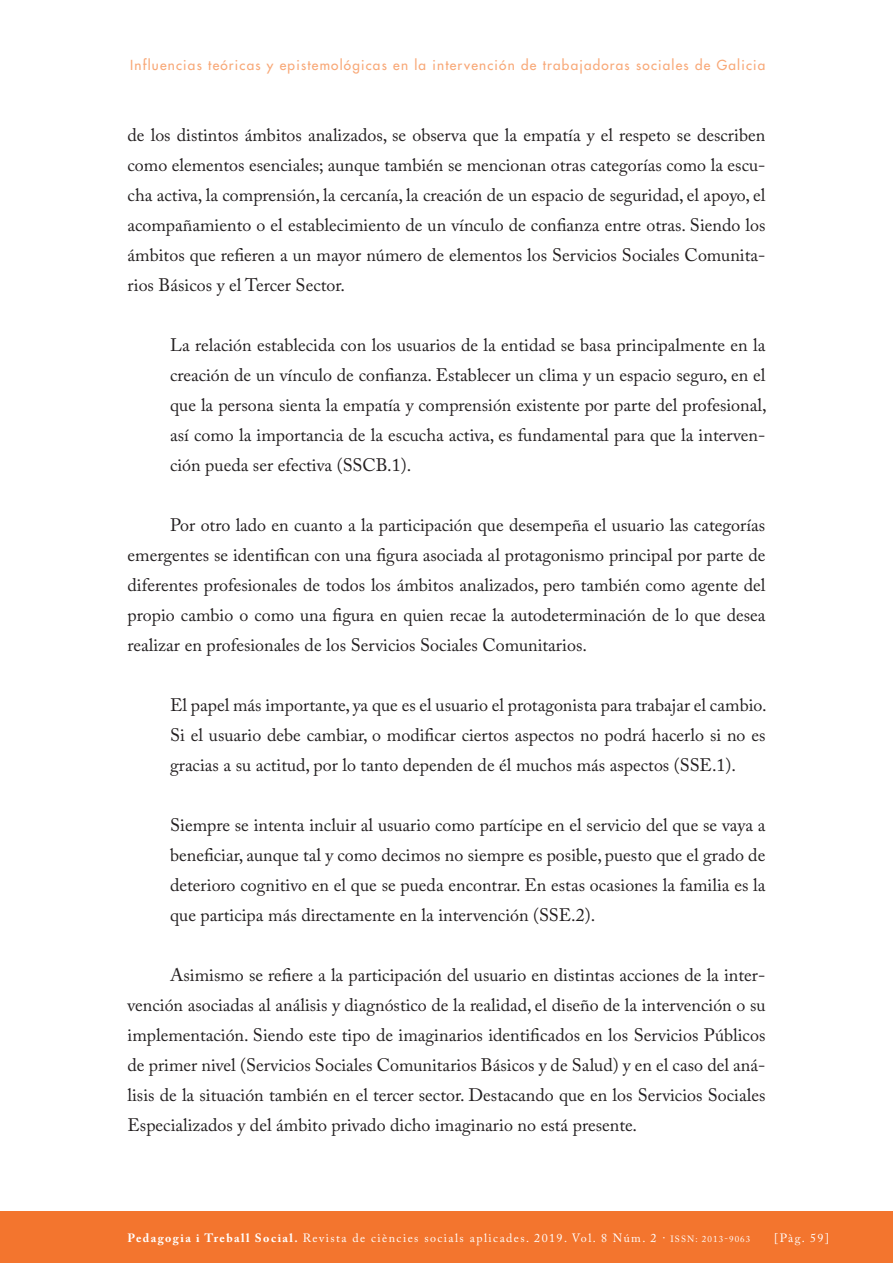
<style>
.page{position:relative;width:893px;height:1263px;background:#fff}
.page>*{position:absolute;margin:0;border:0;box-sizing:border-box;transform-origin:0 0}
.TEXT_COMU{font:18px/30px "Adobe Caslon Pro";color:#231f20;text-align:justify}
.CAPÇALERA_DRETA{font:13.5px "Futura";letter-spacing:.09em;color:#f8a877}
.t1{font:12px "Adobe Caslon Pro";letter-spacing:.12em;color:#fff}
.s1{font-weight:700}
.s2{font-size:9px}
</style>
<div class="page">
<div style="left:0;top:1212px;width:893px;height:51px;background:#f3752e"></div>
<p class="CAPÇALERA_DRETA" style="left:130px;top:57px;width:637px">Influencias teóricas y epistemológicas en la intervención de trabajadoras sociales de Galicia</p>
<p class="TEXT_COMU" style="left:128px;top:120px;width:639px">de los distintos ámbitos analizados, se observa que la empatía y el respeto se describen como elementos esenciales; aunque también se mencionan otras categorías como la escu&shy;cha activa, la comprensión, la cercanía, la creación de un espacio de seguridad, el apoyo, el acompañamiento o el establecimiento de un vínculo de confianza entre otras. Siendo los ámbitos que refieren a un mayor número de elementos los Servicios Sociales Comunita&shy;rios Básicos y el Tercer Sector.</p>
<p class="TEXT_COMU" style="left:170px;top:330px;width:598px">La relación establecida con los usuarios de la entidad se basa principalmente en la creación de un vínculo de confianza. Establecer un clima y un espacio seguro, en el que la persona sienta la empatía y comprensión existente por parte del profesional, así como la importancia de la escucha activa, es fundamental para que la interven&shy;ción pueda ser efectiva (SSCB.1).</p>
<p class="TEXT_COMU" style="left:128px;top:510px;width:639px;text-indent:43px">Por otro lado en cuanto a la participación que desempeña el usuario las categorías emergentes se identifican con una figura asociada al protagonismo principal por parte de diferentes profesionales de todos los ámbitos analizados, pero también como agente del propio cambio o como una figura en quien recae la autodeterminación de lo que desea realizar en profesionales de los Servicios Sociales Comunitarios.</p>
<p class="TEXT_COMU" style="left:170px;top:690px;width:598px">El papel más importante, ya que es el usuario el protagonista para trabajar el cambio.<br>Si el usuario debe cambiar, o modificar ciertos aspectos no podrá hacerlo si no es gracias a su actitud, por lo tanto dependen de él muchos más aspectos (SSE.1).</p>
<p class="TEXT_COMU" style="left:170px;top:810px;width:597px">Siempre se intenta incluir al usuario como partícipe en el servicio del que se vaya a beneficiar, aunque tal y como decimos no siempre es posible, puesto que el grado de deterioro cognitivo en el que se pueda encontrar. En estas ocasiones la familia es la que participa más directamente en la intervención (SSE.2).</p>
<p class="TEXT_COMU" style="left:128px;top:960px;width:639px;text-indent:43px">Asimismo se refiere a la participación del usuario en distintas acciones de la inter&shy;vención asociadas al análisis y diagnóstico de la realidad, el diseño de la intervención o su implementación. Siendo este tipo de imaginarios identificados en los Servicios Públicos de primer nivel (Servicios Sociales Comunitarios Básicos y de Salud) y en el caso del aná&shy;lisis de la situación también en el tercer sector. Destacando que en los Servicios Sociales Especializados y del ámbito privado dicho imaginario no está presente.</p>
<p class="t1" style="left:128px;top:1231px;width:624px"><span class="s1">Pedagogia i Treball Social.</span> Revista de ciències socials aplicades. 2019. Vol. 8 Núm. 2 · <span class="s2">ISSN: 2013-9063</span></p>
<p class="t1" style="left:774px;top:1231px;width:56px">[Pàg. 59]</p>
</div>
